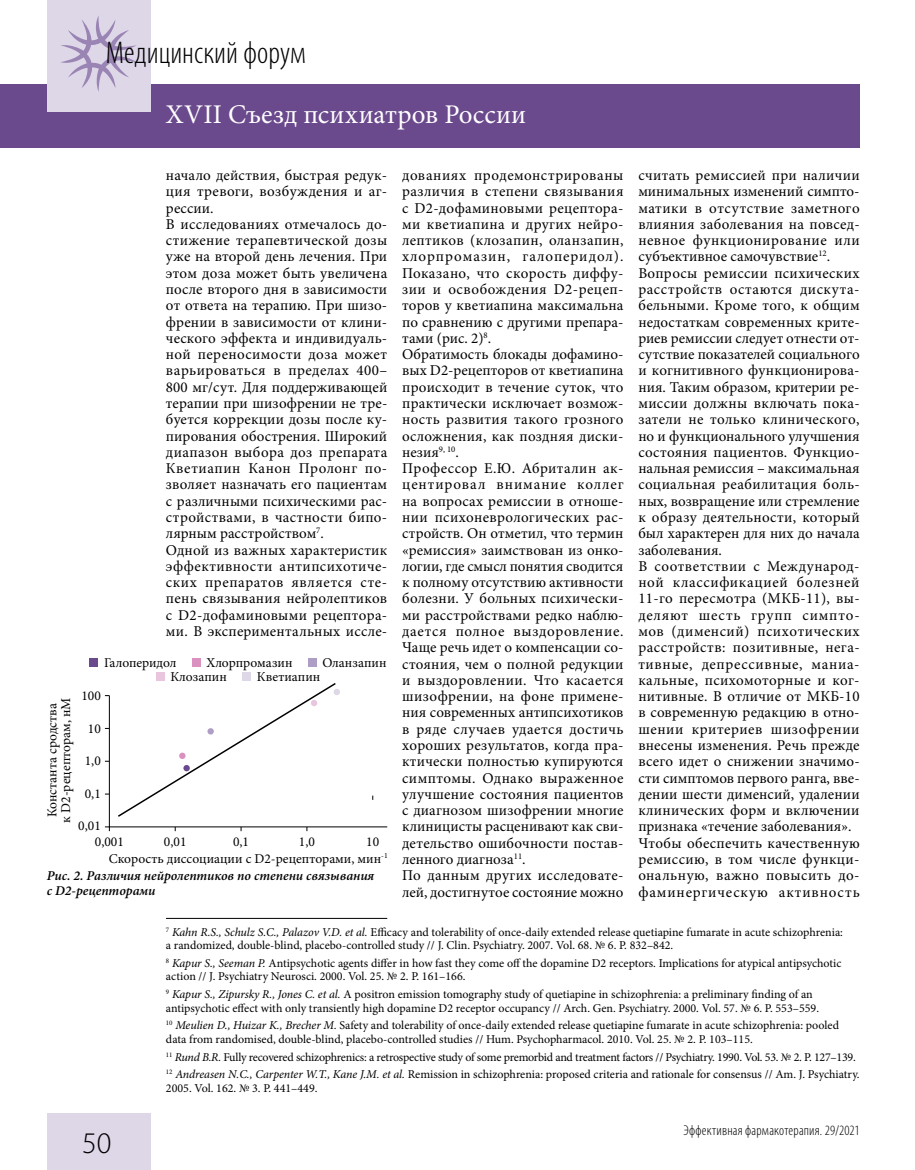
<style>
.page{position:relative;width:915px;height:1170px;background:#fff}
.page>*{position:absolute;margin:0;border:0;box-sizing:border-box;transform-origin:0 0}
.t1{font:300 condensed 31.5px "Myriad Pro";color:#000}
.t2{font:300 30px "Myriad Pro";color:#000}
.t3{font:27px "Minion Pro";letter-spacing:.005em;color:#fff}
.t4{font:15px/16.2px "Minion Pro";letter-spacing:.015em;color:#000}
.t5{font:300 condensed 14.25px "Myriad Pro";letter-spacing:.015em;color:#000}
.t6{font:13.5px/16.4px "Minion Pro";color:#000}
.t7{font:italic 600 13.5px/15px "Minion Pro";color:#000}
.t8{font:12px/13.5px "Minion Pro";letter-spacing:-.005em;color:#000}
.s1{font-style:italic}
</style>
<div class="page">
<div style="left:0;top:84px;width:859px;height:63px;background:#6b498d"></div>
<div style="left:47px;top:1113px;width:103px;height:56px;background:#ddd7e8"></div>
<div style="left:47px;top:0;width:103px;height:111px;background:#ddd7e8"></div>
<svg style="left:61px;top:16px;width:75px;height:76px"></svg>
<hr style="left:166px;top:918px;width:221px;height:1px;background:#000">
<div style="left:90px;top:658px;width:8px;height:9px;background:#6b498d"></div>
<div style="left:192px;top:658px;width:8px;height:9px;background:#da91bf"></div>
<div style="left:308px;top:658px;width:8px;height:9px;background:#ae9ec5"></div>
<div style="left:156px;top:672px;width:8px;height:8px;background:#e9c5de"></div>
<div style="left:242px;top:672px;width:9px;height:8px;background:#ddd7e8"></div>
<svg style="left:105px;top:683px;width:282px;height:148px"></svg>
<div style="left:183px;top:765px;width:7px;height:6px;background:#6b498d;border-radius:50%"></div>
<div style="left:333px;top:688px;width:7px;height:7px;background:#ddd7e8;border-radius:50%"></div>
<div style="left:179px;top:752px;width:6px;height:7px;background:#da91bf;border-radius:50%"></div>
<div style="left:207px;top:728px;width:7px;height:6px;background:#ae9ec5;border-radius:50%"></div>
<div style="left:311px;top:699px;width:6px;height:7px;background:#e9c5de;border-radius:50%"></div>
<h1 class="t1" style="left:106px;top:34px;width:201px">Медицинский форум</h1>
<h3 class="t3" style="left:166px;top:96px;width:362px">XVII Съезд психиатров России</h3>
<p class="t4" style="left:166px;top:167px;width:223px">начало действия, быстрая редук&shy;ция тревоги, возбуждения и аг&shy;рессии.<br>В исследованиях отмечалось до&shy;стижение терапевтической дозы уже на второй день лечения. При этом доза может быть увеличена после второго дня в зависимости от ответа на терапию. При шизо&shy;френии в зависимости от клини&shy;ческого эффекта и индивидуаль&shy;ной переносимости доза может варьироваться в пределах 400–<br>800 мг/сут. Для поддерживающей терапии при шизофрении не тре&shy;буется коррекции дозы после ку&shy;пирования обострения. Широкий диапазон выбора доз препарата<br>Кветиапин Канон Пролонг по&shy;зволяет назначать его пациентам с различными психическими рас&shy;стройствами, в частности бипо&shy;лярным расстройством<sup>7</sup>.<br>Одной из важных характеристик эффективности антипсихотиче&shy;ских препаратов является сте&shy;пень связывания нейролептиков с D2-дофаминовыми рецептора&shy;ми. В экспериментальных иссле-</p>
<p class="t4" style="left:402px;top:167px;width:223px">дованиях продемонстрированы различия в степени связывания с D2-дофаминовыми рецептора&shy;ми кветиапина и других нейро&shy;лептиков (клозапин, оланзапин, хлорпромазин, галоперидол).<br>Показано, что скорость диффу&shy;зии и освобождения D2-рецеп&shy;торов у кветиапина максимальна по сравнению с другими препара&shy;тами (рис. 2)<sup>8</sup>.<br>Обратимость блокады дофамино&shy;вых D2-рецепторов от кветиапина происходит в течение суток, что практически исключает возмож&shy;ность развития такого грозного осложнения, как поздняя диски&shy;незия<sup>9,</sup> <sup>10</sup>.<br>Профессор Е.Ю. Абриталин ак&shy;центировал внимание коллег на вопросах ремиссии в отноше&shy;нии психоневрологических рас&shy;стройств. Он отметил, что термин «ремиссия» заимствован из онко&shy;логии, где смысл понятия сводится к полному отсутствию активности болезни. У больных психически&shy;ми расстройствами редко наблю&shy;дается полное выздоровление.<br>Чаще речь идет о компенсации со&shy;стояния, чем о полной редукции и выздоровлении. Что касается шизофрении, на фоне примене&shy;ния современных антипсихотиков в ряде случаев удается достичь хороших результатов, когда пра&shy;ктически полностью купируются симптомы. Однако выраженное улучшение состояния пациентов с диагнозом шизофрении многие клиницисты расценивают как сви&shy;детельство ошибочности постав&shy;ленного диагноза<sup>11</sup>.<br>По данным других исследовате&shy;лей, достигнутое состояние можно</p>
<p class="t4" style="left:638px;top:167px;width:223px">считать ремиссией при наличии минимальных изменений симпто&shy;матики в отсутствие заметного влияния заболевания на повсед&shy;невное функционирование или субъективное самочувствие<sup>12</sup>.<br>Вопросы ремиссии психических расстройств остаются дискута&shy;бельными. Кроме того, к общим недостаткам современных крите&shy;риев ремиссии следует отнести от&shy;сутствие показателей социального и когнитивного функционирова&shy;ния. Таким образом, критерии ре&shy;миссии должны включать пока&shy;затели не только клинического, но и функционального улучшения состояния пациентов. Функцио&shy;нальная ремиссия – максимальная социальная реабилитация боль&shy;ных, возвращение или стремление к образу деятельности, который был характерен для них до начала заболевания.<br>В соответствии с Международ&shy;ной классификацией болезней<br>11-го пересмотра (МКБ-11), вы&shy;деляют шесть групп симпто&shy;мов (дименсий) психотических расстройств: позитивные, нега&shy;тивные, депрессивные, маниа&shy;кальные, психомоторные и ког&shy;нитивные. В отличие от МКБ-10 в современную редакцию в отно&shy;шении критериев шизофрении внесены изменения. Речь прежде всего идет о снижении значимо&shy;сти симптомов первого ранга, вве&shy;дении шести дименсий, удалении клинических форм и включении признака «течение заболевания».<br>Чтобы обеспечить качественную ремиссию, в том числе функци&shy;ональную, важно повысить до&shy;фаминергическую активность</p>
<p class="t8" style="left:166px;top:925px;width:678px"><sup>7</sup> <span class="s1">Kahn R.S., Schulz S.C., Palazov V.D. et al.</span> Efficacy and tolerability of once-daily extended release quetiapine fumarate in acute schizophrenia: a randomized, double-blind, placebo-controlled study // J. Clin. Psychiatry. 2007. Vol. 68. № 6. P. 832–842.</p>
<p class="t8" style="left:166px;top:956px;width:677px"><sup>8</sup> <span class="s1">Kapur S., Seeman P.</span> Antipsychotic agents differ in how fast they come off the dopamine D2 receptors. Implications for atypical antipsychotic action // J. Psychiatry Neurosci. 2000. Vol. 25. № 2. P. 161–166.</p>
<p class="t8" style="left:166px;top:987px;width:654px"><sup>9</sup> <span class="s1">Kapur S., Zipursky R., Jones C. et al.</span> A positron emission tomography study of quetiapine in schizophrenia: a preliminary finding of an antipsychotic effect with only transiently high dopamine D2 receptor occupancy // Arch. Gen. Psychiatry. 2000. Vol. 57. № 6. P. 553–559.</p>
<p class="t8" style="left:166px;top:1018px;width:674px"><sup>10</sup> <span class="s1">Meulien D., Huizar K., Brecher M.</span> Safety and tolerability of once-daily extended release quetiapine fumarate in acute schizophrenia: pooled data from randomised, double-blind, placebo-controlled studies // Hum. Psychopharmacol. 2010. Vol. 25. № 2. P. 103–115.</p>
<p class="t8" style="left:166px;top:1047px;width:695px;line-height:17.7px"><sup>11</sup> <span class="s1">Rund B.R.</span> Fully recovered schizophrenics: a retrospective study of some premorbid and treatment factors // Psychiatry. 1990. Vol. 53. № 2. P. 127–139.<br><sup>12</sup> <span class="s1">Andreasen N.C., Carpenter W.T., Kane J.M. et al.</span> Remission in schizophrenia: proposed criteria and rationale for consensus // Am. J. Psychiatry.</p>
<p class="t8" style="left:166px;top:1081px;width:153px">2005. Vol. 162. № 3. P. 441–449.</p>
<p class="t6" style="left:104px;top:654px;width:74px">Галоперидол</p>
<p class="t6" style="left:206px;top:654px;width:87px">Хлорпромазин</p>
<p class="t6" style="left:322px;top:654px;width:66px">Оланзапин</p>
<p class="t6" style="left:170px;top:668px;width:58px">Клозапин</p>
<p class="t6" style="left:257px;top:668px;width:65px">Кветиапин</p>
<p class="t6" style="left:81px;top:687px;width:21px">100</p>
<p class="t6" style="left:88px;top:720px;width:14px">10</p>
<p class="t6" style="left:85px;top:752px;width:18px">1,0</p>
<p class="t6" style="left:85px;top:785px;width:18px">0,1</p>
<p class="t6" style="left:95px;top:817px;width:30px;text-indent:-17px">0,01<br>0,001</p>
<p class="t6" style="left:46px;top:822px;width:126px;line-height:13.5px;text-align:center;rotate:-90deg">Константа сродства<br>к D2-рецепторам, нМ</p>
<p class="t6" style="left:109px;top:833px;width:280px;text-indent:257px">10<br>Скорость диссоциации с D2-рецепторами, мин<sup>-1</sup></p>
<p class="t6" style="left:164px;top:833px;width:24px">0,01</p>
<p class="t6" style="left:233px;top:833px;width:18px">0,1</p>
<p class="t6" style="left:299px;top:833px;width:18px">1,0</p>
<p class="t7" style="left:47px;top:868px;width:329px">Рис. 2. Различия нейролептиков по степени связывания с D2-рецепторами</p>
<h2 class="t2" style="left:82px;top:1125px;width:31px">50</h2>
<p class="t5" style="left:683px;top:1121px;width:178px">Эффективная фармакотерапия. 29/2021</p>
</div>
